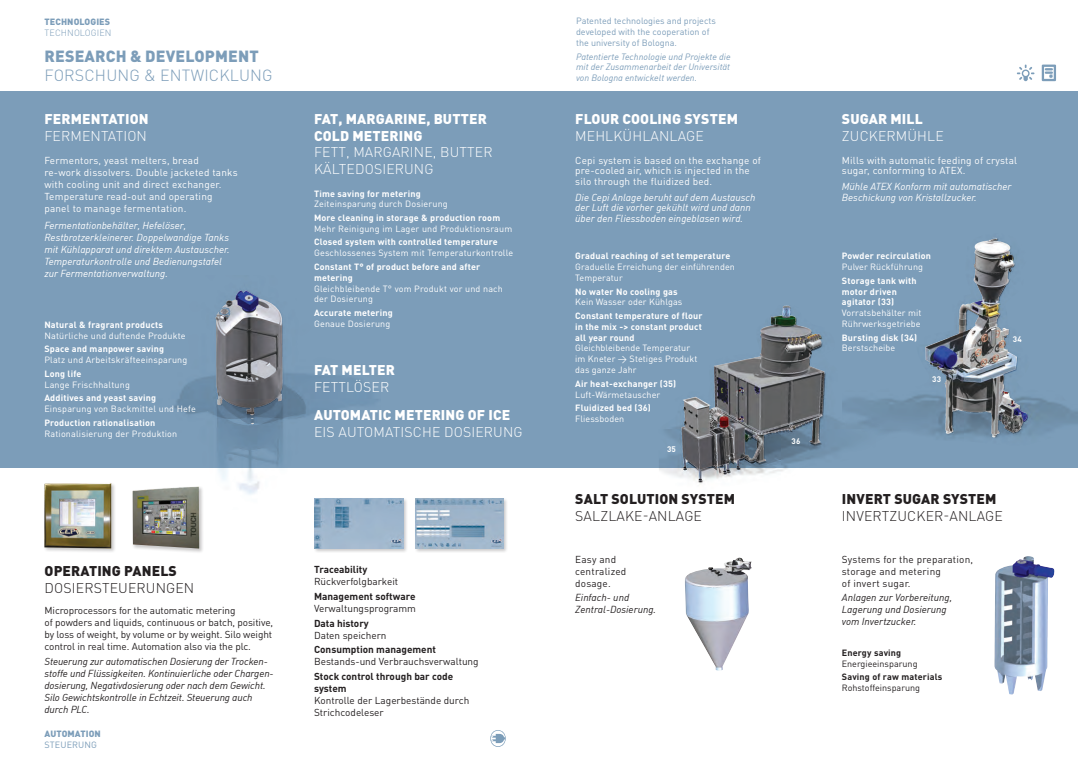
<style>
.page{position:relative;width:1078px;height:766px;background:#fff}
.page>*{position:absolute;margin:0;border:0;box-sizing:border-box;transform-origin:0 0}
.t1{font:300 16px/19.2px "DIN Pro";letter-spacing:.01em;color:#7c9db9}
.t2{font:300 14px/16.8px "DIN Pro";letter-spacing:.01em;color:#fff}
.t3{font:300 14px/16.8px "DIN Pro";letter-spacing:.01em;color:#231f20}
.t4{font:900 14px/16.8px "DIN Pro";letter-spacing:.01em;color:#fff}
.t5{font:900 14px "DIN Pro";letter-spacing:.01em;color:#231f20}
.t6{font:10px/12px "DIN Pro";color:#231f20}
.t7{font:10px/12px "DIN Regular Italic Alt";color:#fff}
.t8{font:10px/12px "DIN Pro";letter-spacing:.02em;color:#fff}
.t9{font:10px/12px "DIN Regular Italic Alt";letter-spacing:-.01em;color:#231f20}
.t10{font:10px/12px "DIN Pro";letter-spacing:.02em;color:#231f20}
.t11{font:9px/10.8px "DIN Pro";letter-spacing:.02em;color:#fff}
.t12{font:700 9px/10.8px "DIN Pro";letter-spacing:.02em;color:#fff}
.t13{font:9px/10.8px "DIN Regular Italic Alt";color:#7c9db9;text-align:justify}
.t14{font:9px/10.8px "DIN Pro";color:#7c9db9}
.t15{font:900 9px/10.8px "DIN Pro";letter-spacing:.01em;color:#7c9db9}
.t16{font:700 9px/10.8px "DIN Pro";letter-spacing:.02em;color:#231f20}
.t17{font:9px/10.8px "DIN Pro";color:#231f20}
.t18{font:700 8px "DIN Pro";letter-spacing:.02em;color:#fff}
.s1{font-weight:300}
.s2{font-weight:900}
.s3{font-weight:700}
.s4{font-weight:400}
</style>
<div class="page">
<div style="left:0;top:92px;width:1077px;height:376px;background:#7c9db9"></div>
<svg style="left:490px;top:730px;width:15px;height:16px"></svg>
<div style="left:43px;top:481px;width:73px;height:72px;background:#231f20;opacity:.25"></div>
<img style="left:44px;top:483px;width:67px;height:65px">
<div style="left:131px;top:485px;width:73px;height:68px;background:#231f20;opacity:.25"></div>
<img style="left:133px;top:486px;width:66px;height:62px">
<div style="left:313px;top:497px;width:95px;height:56px;background:#231f20;opacity:.25"></div>
<img style="left:315px;top:509px;width:88px;height:39px">
<div style="left:414px;top:497px;width:94px;height:56px;background:#231f20;opacity:.25"></div>
<img style="left:415px;top:498px;width:88px;height:50px">
<img style="left:134px;top:290px;width:270px;height:219px">
<img style="left:994px;top:556px;width:60px;height:138px">
<img style="left:685px;top:557px;width:66px;height:114px">
<img style="left:900px;top:238px;width:177px;height:200px">
<img style="left:659px;top:305px;width:241px;height:179px">
<svg style="left:1016px;top:65px;width:18px;height:16px"></svg>
<svg style="left:1041px;top:65px;width:14px;height:16px"></svg>
<p class="t15" style="left:45px;top:16px;width:68px">TECHNOLOGIES<br><span class="s1">TECHNOLOGIEN</span></p>
<p class="t1" style="left:45px;top:46px;width:229px"><span class="s2">RESEARCH &amp; DEVELOPMENT<br></span>FORSCHUNG &amp; ENTWICKLUNG</p>
<p class="t4" style="left:44px;top:110px;width:106px">FERMENTATION<br><span class="s1">FERMENTATION</span></p>
<p class="t8" style="left:44px;top:153px;width:195px">Fermentors, yeast melters, bread re-work dissolvers. Double jacketed tanks with cooling unit and direct exchanger.<br>Temperature read-out and operating panel to manage fermentation.</p>
<p class="t7" style="left:44px;top:219px;width:187px">Fermentationbehälter, Hefelöser, Restbrotzerkleinerer. Doppelwandige Tanks mit Kühlapparat und direktem Austauscher.<br>Temperaturkontrolle und Bedienungstafel zur Fermentationverwaltung.</p>
<p class="t11" style="left:44px;top:319px;width:143px"><span class="s3">Natural &amp; fragrant products<br></span>Natürliche und duftende Produkte</p>
<p class="t11" style="left:44px;top:343px;width:144px"><span class="s3">Space and manpower saving<br></span>Platz und Arbeitskräfteeinsparung</p>
<p class="t11" style="left:44px;top:368px;width:87px"><span class="s3">Long life<br></span>Lange Frischhaltung</p>
<p class="t11" style="left:44px;top:392px;width:153px"><span class="s3">Additives and yeast saving<br></span>Einsparung von Backmittel und Hefe</p>
<p class="t11" style="left:44px;top:416px;width:134px"><span class="s3">Production rationalisation<br></span>Rationalisierung der Produktion</p>
<p class="t2" style="left:314px;top:110px;width:180px"><span class="s2">FAT, MARGARINE, BUTTER<br>COLD METERING<br></span>FETT, MARGARINE, BUTTER<br>KÄLTEDOSIERUNG</p>
<p class="t11" style="left:314px;top:187px;width:135px"><span class="s3">Time saving for metering<br></span>Zeiteinsparung durch Dosierung</p>
<p class="t11" style="left:314px;top:212px;width:200px"><span class="s3">More cleaning in storage &amp; production room<br></span>Mehr Reinigung im Lager und Produktionsraum</p>
<p class="t11" style="left:314px;top:236px;width:201px"><span class="s3">Closed system with controlled temperature<br></span>Geschlossenes System mit Temperaturkontrolle</p>
<p class="t11" style="left:314px;top:261px;width:190px"><span class="s3">Constant T° of product before and after metering<br></span>Gleichbleibende T° vom Produkt vor und nach der Dosierung</p>
<p class="t12" style="left:314px;top:307px;width:80px">Accurate metering<br><span class="s4">Genaue Dosierung</span></p>
<p class="t4" style="left:314px;top:360px;width:82px">FAT MELTER<br><span class="s1">FETTLÖSER</span></p>
<p class="t2" style="left:314px;top:405px;width:210px"><span class="s2">AUTOMATIC METERING OF ICE<br></span>EIS AUTOMATISCHE DOSIERUNG</p>
<p class="t3" style="left:45px;top:561px;width:151px"><span class="s2">OPERATING PANELS<br></span>DOSIERSTEUERUNGEN</p>
<p class="t6" style="left:314px;top:562px;width:86px"><span class="s3">Traceability<br></span>Rückverfolgbarkeit</p>
<p class="t6" style="left:314px;top:589px;width:103px"><span class="s3">Management software<br></span>Verwaltungsprogramm</p>
<p class="t6" style="left:314px;top:616px;width:74px"><span class="s3">Data history<br></span>Daten speichern</p>
<p class="t6" style="left:314px;top:643px;width:166px"><span class="s3">Consumption management<br></span>Bestands-und Verbrauchsverwaltung</p>
<p class="t6" style="left:314px;top:670px;width:157px"><span class="s3">Stock control through bar code system<br></span>Kontrolle der Lagerbestände durch<br>Strichcodeleser</p>
<p class="t6" style="left:45px;top:603px;width:230px">Microprocessors for the automatic metering<br>of powders and liquids, continuous or batch, positive, by loss of weight, by volume or by weight. Silo weight control in real time. Automation also via the plc.</p>
<p class="t9" style="left:45px;top:654px;width:230px">Steuerung zur automatischen Dosierung der Trocken&shy;stoffe und Flüssigkeiten. Kontinuierliche oder Chargen&shy;dosierung, Negativdosierung oder nach dem Gewicht.<br>Silo Gewichtskontrolle in Echtzeit. Steuerung auch durch PLC.</p>
<p class="t15" style="left:45px;top:727px;width:58px">AUTOMATION<br><span class="s4">STEUERUNG</span></p>
<p class="t14" style="left:576px;top:15px;width:141px">Patented technologies and projects developed with the cooperation of the university of Bologna.</p>
<p class="t13" style="left:576px;top:51px;width:156px">Patentierte Technologie und Projekte die mit der Zusammenarbeit der Universität von Bologna entwickelt werden.</p>
<p class="t4" style="left:575px;top:110px;width:164px">FLOUR COOLING SYSTEM<br><span class="s1">MEHLKÜHLANLAGE</span></p>
<p class="t8" style="left:575px;top:154px;width:187px;line-height:10.5px">Cepi system is based on the exchange of pre-cooled air, which is injected in the silo through the fluidized bed.</p>
<p class="t7" style="left:575px;top:191px;width:182px;line-height:10.5px">Die Cepi Anlage beruht auf dem Austausch der Luft die vorher gekühlt wird und dann über den Fliessboden eingeblasen wird.</p>
<p class="t11" style="left:575px;top:250px;width:161px"><span class="s3">Gradual reaching of set temperature<br></span>Graduelle Erreichung der einführenden<br>Temperatur</p>
<p class="t11" style="left:575px;top:285px;width:109px"><span class="s3">No water No cooling gas<br></span>Kein Wasser oder Kühlgas</p>
<p class="t12" style="left:575px;top:310px;width:129px">Constant temperature of flour in the mix -&gt; constant product all year round<br><span class="s4">Gleichbleibende Temperatur im Kneter → Stetiges Produkt das ganze Jahr</span></p>
<p class="t12" style="left:575px;top:377px;width:102px">Air heat-exchanger (35)<br><span class="s4">Luft-Wärmetauscher</span></p>
<p class="t12" style="left:575px;top:402px;width:77px">Fluidized bed (36)<br><span class="s4">Fliessboden</span></p>
<p class="t18" style="left:667px;top:444px;width:10px">35</p>
<p class="t5" style="left:575px;top:489px;width:161px">SALT SOLUTION SYSTEM</p>
<p class="t3" style="left:575px;top:506px;width:128px">SALZLAKE-ANLAGE</p>
<p class="t10" style="left:575px;top:552px;width:53px">Easy and centralized dosage.</p>
<p class="t9" style="left:575px;top:591px;width:82px">Einfach- und<br>Zentral-Dosierung.</p>
<p class="t18" style="left:791px;top:436px;width:10px">36</p>
<p class="t2" style="left:841px;top:110px;width:103px"><span class="s2">SUGAR MILL<br></span>ZUCKERMÜHLE</p>
<p class="t8" style="left:841px;top:154px;width:177px;line-height:10.5px">Mills with automatic feeding of crystal sugar, conforming to ATEX.</p>
<p class="t7" style="left:841px;top:181px;width:171px;line-height:10.5px">Mühle ATEX Konform mit automatischer<br>Beschickung von Kristallzucker.</p>
<p class="t12" style="left:841px;top:250px;width:91px">Powder recirculation<br><span class="s4">Pulver Rückführung</span></p>
<p class="t12" style="left:841px;top:274px;width:81px">Storage tank with motor driven agitator (33)<br><span class="s4">Vorratsbehälter mit<br>Rührwerksgetriebe</span></p>
<p class="t12" style="left:841px;top:331px;width:77px">Bursting disk (34)<br><span class="s4">Berstscheibe</span></p>
<p class="t18" style="left:932px;top:373px;width:10px">33</p>
<p class="t18" style="left:1012px;top:334px;width:10px">34</p>
<p class="t3" style="left:841px;top:490px;width:162px"><span class="s2">INVERT SUGAR SYSTEM<br></span>INVERTZUCKER-ANLAGE</p>
<p class="t10" style="left:841px;top:552px;width:133px">Systems for the preparation, storage and metering<br>of invert sugar.</p>
<p class="t9" style="left:841px;top:591px;width:112px">Anlagen zur Vorbereitung,<br>Lagerung und Dosierung vom Invertzucker.</p>
<p class="t17" style="left:841px;top:646px;width:77px"><span class="s3">Energy saving<br></span>Energieeinsparung</p>
<p class="t16" style="left:841px;top:671px;width:102px">Saving of raw materials<br><span class="s4">Rohstoffeinsparung</span></p>
</div>
